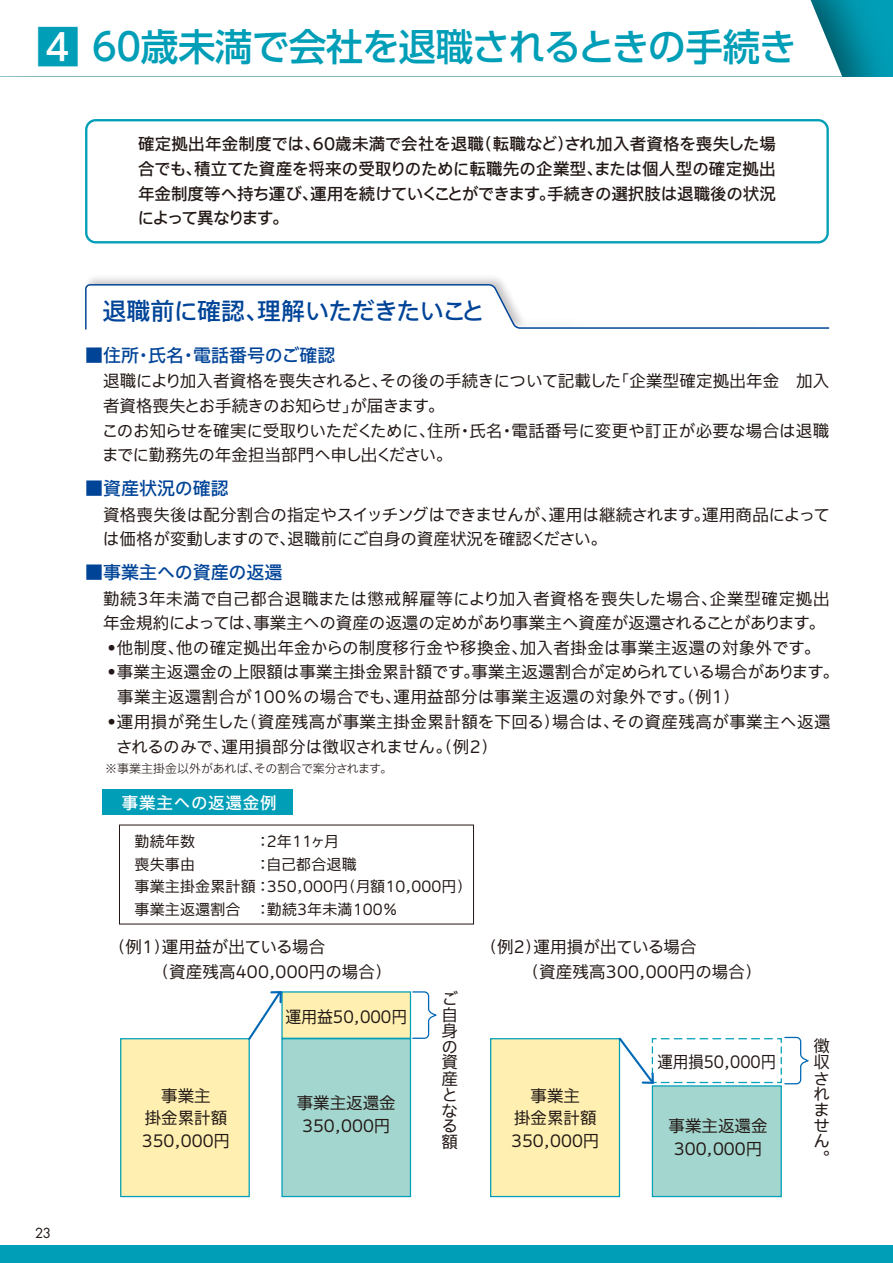
<style>
.page{position:relative;width:893px;height:1263px;background:#fff}
.page>*{position:absolute;margin:0;border:0;box-sizing:border-box;transform-origin:0 0}
.t1{font:500 37.5px "UD Shin Go Pro";letter-spacing:-.02em;color:#009eb7}
.t2{font:500 24px "Iwa UCDA Goth Std";letter-spacing:-.03em;color:#004498}
.t3{font:500 18px "Iwa UCDA Goth Std";color:#004498}
.t4{font:16.5px/15.9px "Iwa UCDA Goth Std R2";letter-spacing:.005em;color:#221815}
.t5{font:500 16.5px/24.8px "Iwa UCDA Goth Std";letter-spacing:-.04em;color:#221815;text-align:justify}
.t6{font:16.5px/24.8px "Iwa UCDA Goth Std R2";letter-spacing:.03em;color:#221815}
.t7{font:16.5px "Iwa UCDA Goth Std R2";letter-spacing:.025em;color:#221815}
.t8{font:16.5px "Iwa UCDA Goth Std R2";letter-spacing:.005em;color:#221815;scale:.96 1}
.t9{font:16.5px "Iwa UCDA Goth Std R2";letter-spacing:.005em;color:#221815;scale:.93 1}
.t10{font:500 16.5px "Iwa UCDA Goth Std";letter-spacing:.05em;color:#fff}
.t11{font:15px/22.5px "Iwa UCDA Goth Std R2";letter-spacing:.01em;color:#221815}
.t12{font:13.5px "Futura Std";color:#221815}
.t13{font:300 12px "Iwa UCDA Goth Std";letter-spacing:-.01em;color:#221815}
.s1{font-size:43.2px}
</style>
<div class="page">
<div style="left:121px;top:1039px;width:128px;height:157px;background:#fff0b1"></div>
<div style="left:120px;top:1038px;width:130px;height:159px;border:1px solid #009eb7"></div>
<div style="left:282px;top:992px;width:128px;height:46px;background:#fff0b1"></div>
<svg style="left:412px;top:991px;width:25px;height:48px"></svg>
<div style="left:282px;top:1039px;width:128px;height:157px;background:#a3d6ce"></div>
<div style="left:281px;top:1038px;width:130px;height:159px;border:1px solid #009eb7"></div>
<svg style="left:246px;top:991px;width:37px;height:51px"></svg>
<div style="left:491px;top:1039px;width:128px;height:157px;background:#fff0b1"></div>
<div style="left:490px;top:1038px;width:130px;height:159px;border:1px solid #009eb7"></div>
<div style="left:652px;top:1086px;width:129px;height:110px;background:#a3d6ce"></div>
<div style="left:652px;top:1085px;width:130px;height:112px;border:1px solid #009eb7"></div>
<svg style="left:617px;top:1036px;width:192px;height:49px"></svg>
<div style="left:102px;top:789px;width:191px;height:26px;background:#009eb7"></div>
<svg style="left:85px;top:283px;width:745px;height:47px"></svg>
<svg style="left:85px;top:119px;width:744px;height:124px"></svg>
<div style="left:0;top:1246px;width:893px;height:17px;background:#009eb7"></div>
<img style="left:842px;top:0;width:51px;height:77px">
<svg style="left:0;top:0;width:842px;height:77px"></svg>
<h1 class="t1" style="left:37px;top:16px;width:761px"><span class="s1">4</span> 60歳未満で会社を退職されるときの手続き</h1>
<p class="t5" style="left:138px;top:130px;width:640px">確定拠出年金制度では、60歳未満で会社を退職（転職など）され加入者資格を喪失した場合でも、積立てた資産を将来の受取りのために転職先の企業型、または個人型の確定拠出年金制度等へ持ち運び、運用を続けていくことができます。手続きの選択肢は退職後の状況によって異なります。</p>
<h2 class="t2" style="left:102px;top:293px;width:384px">退職前に確認、理解いただきたいこと</h2>
<p class="t3" style="left:85px;top:342px;width:252px">■住所・氏名・電話番号のご確認</p>
<p class="t4" style="left:102px;top:367px;width:729px;line-height:24.8px">退職により加入者資格を喪失されると、その後の手続きについて記載した「企業型確定拠出年金　加入者資格喪失とお手続きのお知らせ」が届きます。<br>このお知らせを確実に受取りいただくために、住所・氏名・電話番号に変更や訂正が必要な場合は退職までに勤務先の年金担当部門へ申し出ください。</p>
<p class="t3" style="left:85px;top:475px;width:145px">■資産状況の確認</p>
<p class="t4" style="left:103px;top:501px;width:728px;line-height:24.8px">資格喪失後は配分割合の指定やスイッチングはできませんが、運用は継続されます。運用商品によっては価格が変動しますので、退職前にご自身の資産状況を確認ください。</p>
<p class="t3" style="left:85px;top:559px;width:199px">■事業主への資産の返還</p>
<p class="t4" style="left:103px;top:585px;width:728px;line-height:24.8px">勤続3年未満で自己都合退職または懲戒解雇等により加入者資格を喪失した場合、企業型確定拠出年金規約によっては、事業主への資産の返還の定めがあり事業主へ資産が返還されることがあります。</p>
<p class="t7" style="left:107px;top:635px;width:715px">•他制度、他の確定拠出年金からの制度移行金や移換金、加入者掛金は事業主返還の対象外です。</p>
<p class="t4" style="left:117px;top:659px;width:723px;line-height:24.8px;text-indent:-11px">•事業主返還金の上限額は事業主掛金累計額です。事業主返還割合が定められている場合があります。事業主返還割合が100％の場合でも、運用益部分は事業主返還の対象外です。（例1）</p>
<p class="t6" style="left:116px;top:708px;width:716px;text-indent:-10px">•運用損が発生した（資産残高が事業主掛金累計額を下回る）場合は、その資産残高が事業主へ返還されるのみで、運用損部分は徴収されません。（例2）</p>
<p class="t13" style="left:105px;top:760px;width:289px">※事業主掛金以外があれば、その割合で案分されます。</p>
<p class="t10" style="left:122px;top:790px;width:156px">事業主への返還金例</p>
<p class="t11" style="left:135px;top:829px;width:62px">勤続年数</p>
<p class="t11" style="left:255px;top:829px;width:85px">：2年11ヶ月</p>
<p class="t11" style="left:135px;top:852px;width:62px">喪失事由</p>
<p class="t11" style="left:135px;top:852px;width:339px;text-indent:121px">：自己都合退職<br>事業主掛金累計額 ：350,000円（月額10,000円）事業主返還割合 ：勤続3年未満100％</p>
<p class="t12" style="left:35px;top:1224px;width:18px">23</p>
<p class="t4" style="left:117px;top:934px;width:276px;line-height:24.8px;text-indent:-8px">（例1）運用益が出ている場合<br>　　 （資産残高400,000円の場合）</p>
<p class="t4" style="left:489px;top:934px;width:274px;line-height:24.8px;text-indent:-8px">（例2）運用損が出ている場合<br>　　（資産残高300,000円の場合）</p>
<p class="t8" style="left:285px;top:1005px;width:128px">運用益50,000円</p>
<p class="t4" style="left:142px;top:1083px;width:90px;line-height:22.5px;text-align:center">事業主<br>掛金累計額<br>350,000円</p>
<p class="t4" style="left:297px;top:1090px;width:100px;line-height:22.5px;text-align:center">事業主返還金<br>350,000円</p>
<p class="t4" style="left:441px;top:990px;width:18px">ご自身の資産となる額</p>
<p class="t4" style="left:511px;top:1083px;width:90px;line-height:22.5px;text-align:center">事業主<br>掛金累計額<br>350,000円</p>
<p class="t9" style="left:658px;top:1050px;width:129px">運用損50,000円</p>
<p class="t4" style="left:668px;top:1113px;width:100px;line-height:22.5px;text-align:center">事業主返還金<br>300,000円</p>
<p class="t4" style="left:813px;top:1036px;width:17px;text-align:justify">徴収されません。</p>
</div>
